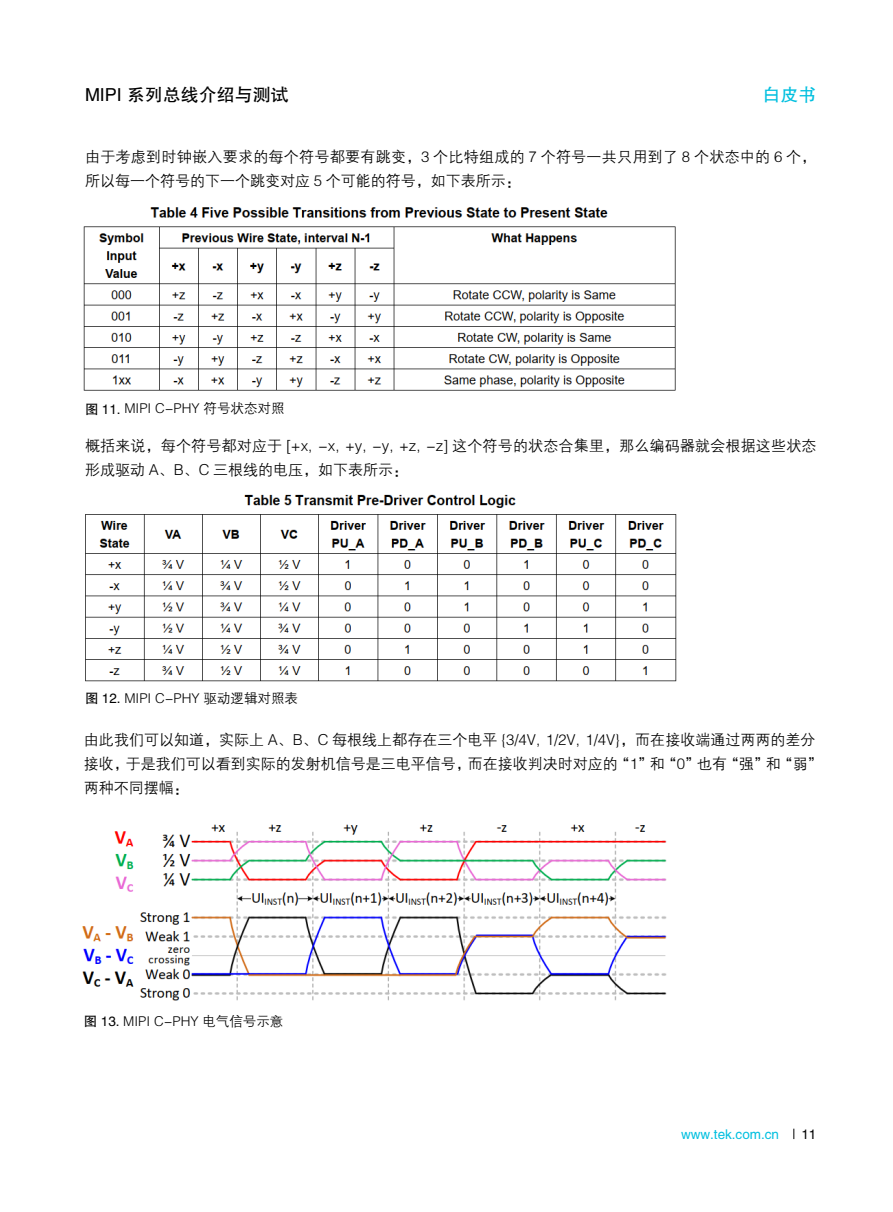
<style>
.page{position:relative;width:893px;height:1212px;background:#fff}
.page>*{position:absolute;margin:0;border:0;box-sizing:border-box;transform-origin:0 0}
.t1{font:18px "FZHTJW GB1 0";color:#000}
.t2{font:18px "FZHTJW GB1 0";color:#00bfdf}
.t3{font:15px/24px "FZZDXJW GB1 0";color:#000}
.t4{font:15px/24px "FZZDXJW GB1 0";letter-spacing:.02em;color:#000}
.t5{font:13.5px "FZZDXJW GB1 0";color:#000}
.t6{font:13.5px "FZHTJW GB1 0";color:#00bfdf}
.t7{font:13.5px "FZHTJW GB1 0";color:#000}
.s1{font-family:"FZHTJW GB1 0"}
</style>
<div class="page">
<img style="left:83px;top:207px;width:593px;height:184px">
<img style="left:82px;top:824px;width:585px;height:177px">
<img style="left:85px;top:494px;width:592px;height:188px">
<p class="t1" style="left:85px;top:84px;width:205px">MIPI 系列总线介绍与测试</p>
<p class="t2" style="left:762px;top:84px;width:55px">白皮书</p>
<p class="t4" style="left:85px;top:145px;width:733px">由于考虑到时钟嵌入要求的每个符号都要有跳变，3 个比特组成的 7 个符号一共只用到了 8 个状态中的 6 个，所以每一个符号的下一个跳变对应 5 个可能的符号，如下表所示：</p>
<p class="t5" style="left:85px;top:401px;width:201px"><span class="s1">图 11.</span> MIPI C-PHY 符号状态对照</p>
<p class="t3" style="left:85px;top:434px;width:733px">概括来说，每个符号都对应于 [+x, -x, +y, -y, +z, -z] 这个符号的状态合集里，那么编码器就会根据这些状态形成驱动 A、B、C 三根线的电压，如下表所示：</p>
<p class="t5" style="left:85px;top:691px;width:214px"><span class="s1">图 12.</span> MIPI C-PHY 驱动逻辑对照表</p>
<p class="t3" style="left:84px;top:728px;width:740px">由此我们可以知道，实际上 A、B、C 每根线上都存在三个电平 {3/4V, 1/2V, 1/4V}，而在接收端通过两两的差分接收，于是我们可以看到实际的发射机信号是三电平信号，而在接收判决时对应的“1”和“0”也有“强”和“弱”两种不同摆幅：</p>
<p class="t5" style="left:84px;top:1014px;width:201px"><span class="s1">图 13.</span> MIPI C-PHY 电气信号示意</p>
<p class="t6" style="left:681px;top:1126px;width:99px">www.tek.com.cn</p>
<p class="t7" style="left:801px;top:1126px;width:16px">11</p>
</div>
